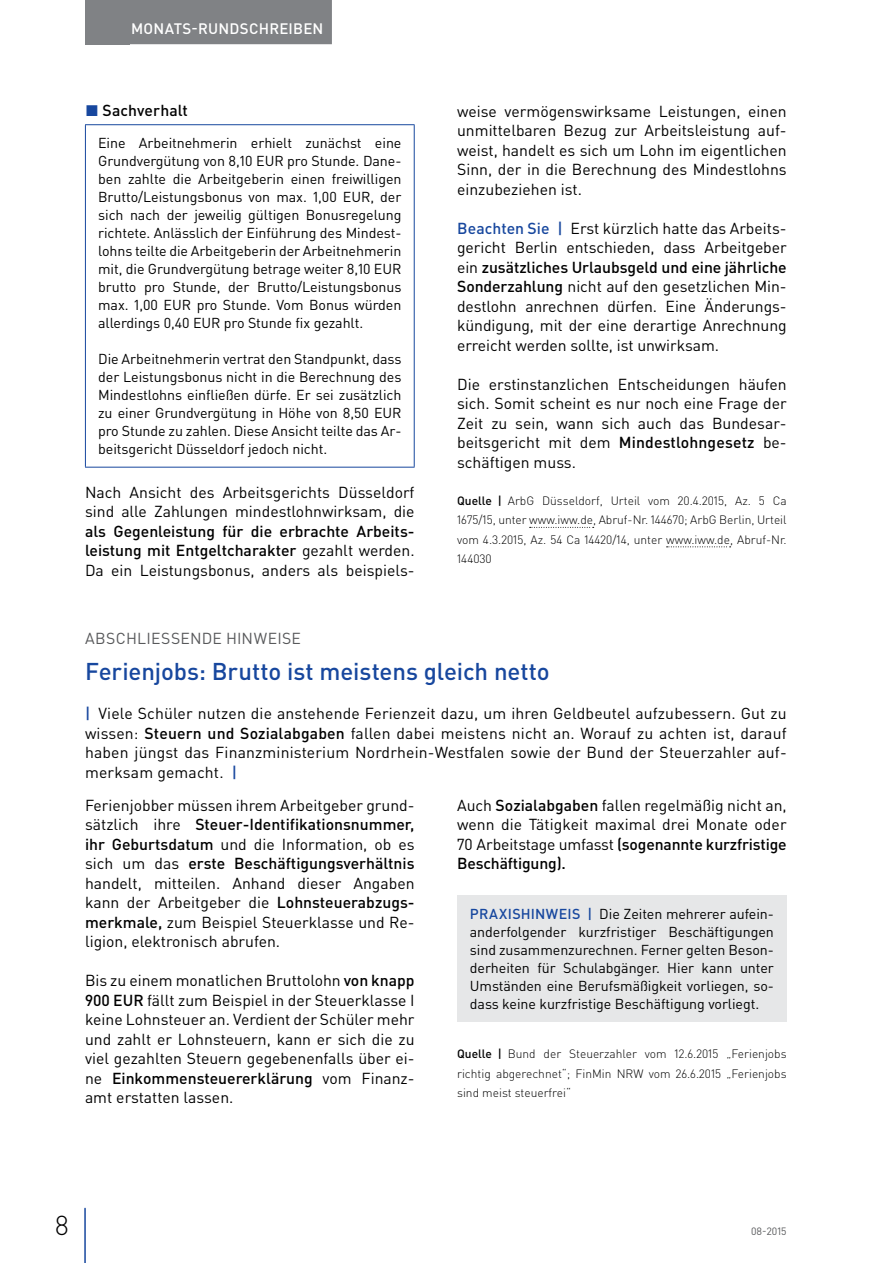
<style>
.page{position:relative;width:893px;height:1263px;background:#fff}
.page>*{position:absolute;margin:0;border:0;box-sizing:border-box;transform-origin:0 0}
.t1{font:300 27px "DIN Pro";color:#000}
.t2{font:500 24px "DIN Pro";letter-spacing:-.005em;color:#17479e}
.t3{font:15.75px/19.5px "DIN Pro";color:#000;text-align:justify}
.t4{font:500 15.75px/19.5px "DIN Pro";color:#000;text-align:justify}
.t5{font:15.75px "DIN Pro";letter-spacing:.015em;color:#58595b}
.t6{font:500 15px "DIN Pro";letter-spacing:.015em;color:#fff}
.t7{font:14.25px/18px "DIN Pro";letter-spacing:-.005em;color:#000;text-align:justify}
.t8{font:300 12px/19.5px "DIN Pro";color:#000;text-align:justify}
.t9{font:10.5px "DIN Pro";color:#58595b}
.s1{color:#17479e}
.s2{font-weight:400}
.s3{font-weight:500;color:#17479e}
.s4{font-weight:500}
</style>
<div class="page">
<div style="left:85px;top:0;width:45px;height:44px;background:#808285"></div>
<hr style="left:84px;top:1208px;width:2px;height:55px;background:#17479e">
<div style="left:122px;top:0;width:210px;height:44px;background:#808285"></div>
<div style="left:457px;top:896px;width:330px;height:126px;background:#e6e7e8"></div>
<hr style="left:85px;top:124px;width:330px;height:1px;background:#17479e">
<hr style="left:85px;top:125px;width:1px;height:342px;background:#17479e">
<hr style="left:414px;top:125px;width:1px;height:342px;background:#17479e">
<hr style="left:85px;top:467px;width:330px;height:1px;background:#17479e">
<svg style="left:530px;top:527px;width:64px;height:1px"></svg>
<svg style="left:667px;top:546px;width:64px;height:1px"></svg>
<p class="t6" style="left:131px;top:18px;width:194px">MONATS-RUNDSCHREIBEN</p>
<p class="t4" style="left:85px;top:100px;width:104px"><span class="s1">◼</span> Sachverhalt</p>
<p class="t7" style="left:98px;top:134px;width:305px">Eine Arbeitnehmerin erhielt zunächst eine Grundvergütung von 8,10 EUR pro Stunde. Dane&shy;ben zahlte die Arbeitgeberin einen freiwilligen Brutto/Leistungsbonus von max. 1,00 EUR, der sich nach der jeweilig gültigen Bonusregelung richtete. Anlässlich der Einführung des Mindest&shy;lohns teilte die Arbeitgeberin der Arbeitnehmerin mit, die Grundvergütung betrage weiter 8,10 EUR brutto pro Stunde, der Brutto/Leistungsbonus max. 1,00 EUR pro Stunde. Vom Bonus würden allerdings 0,40 EUR pro Stunde fix gezahlt.</p>
<p class="t7" style="left:98px;top:350px;width:305px">Die Arbeitnehmerin vertrat den Standpunkt, dass der Leistungsbonus nicht in die Berechnung des Mindestlohns einfließen dürfe. Er sei zusätzlich zu einer Grundvergütung in Höhe von 8,50 EUR pro Stunde zu zahlen. Diese Ansicht teilte das Ar&shy;beitsgericht Düsseldorf jedoch nicht.</p>
<p class="t3" style="left:85px;top:481px;width:331px">Nach Ansicht des Arbeitsgerichts Düsseldorf sind alle Zahlungen mindestlohnwirksam, die</p>
<p class="t4" style="left:85px;top:520px;width:331px">als Gegenleistung für die erbrachte Arbeits&shy;leistung mit Entgeltcharakter <span class="s2">gezahlt werden.<br>Da ein Leistungsbonus, anders als beispiels-</span></p>
<p class="t3" style="left:457px;top:101px;width:331px">weise vermögenswirksame Leistungen, einen unmittelbaren Bezug zur Arbeitsleistung auf&shy;weist, handelt es sich um Lohn im eigentlichen Sinn, der in die Berechnung des Mindestlohns einzubeziehen ist.</p>
<p class="t3" style="left:457px;top:218px;width:331px"><span class="s3">Beachten Sie |</span> Erst kürzlich hatte das Arbeits&shy;gericht Berlin entschieden, dass Arbeitgeber ein <span class="s4">zusätzliches Urlaubsgeld und eine jährliche Sonderzahlung</span> nicht auf den gesetzlichen Min&shy;destlohn anrechnen dürfen. Eine Änderungs&shy;kündigung, mit der eine derartige Anrechnung erreicht werden sollte, ist unwirksam.</p>
<p class="t3" style="left:457px;top:374px;width:331px">Die erstinstanzlichen Entscheidungen häufen sich. Somit scheint es nur noch eine Frage der Zeit zu sein, wann sich auch das Bundesar&shy;beitsgericht mit dem <span class="s4">Mindestlohngesetz</span> be&shy;schäftigen muss.</p>
<p class="t8" style="left:457px;top:490px;width:331px"><span class="s4">Quelle |</span> ArbG Düsseldorf, Urteil vom 20.4.2015, Az. 5 Ca 1675/15, unter www.iww.de, Abruf-Nr. 144670; ArbG Berlin, Urteil vom 4.3.2015, Az. 54 Ca 14420/14, unter www.iww.de, Abruf-Nr.<br>144030</p>
<p class="t5" style="left:85px;top:628px;width:217px">ABSCHLIESSENDE HINWEISE</p>
<h2 class="t2" style="left:85px;top:655px;width:466px">Ferienjobs: Brutto ist meistens gleich netto</h2>
<p class="t3" style="left:85px;top:703px;width:703px"><span class="s3">|</span> Viele Schüler nutzen die anstehende Ferienzeit dazu, um ihren Geldbeutel aufzubessern. Gut zu wissen: <span class="s4">Steuern und Sozialabgaben</span> fallen dabei meistens nicht an. Worauf zu achten ist, darauf haben jüngst das Finanzministerium Nordrhein-Westfalen sowie der Bund der Steuerzahler auf&shy;merksam gemacht. <span class="s3">|</span></p>
<p class="t3" style="left:85px;top:794px;width:331px">Ferienjobber müssen ihrem Arbeitgeber grund&shy;sätzlich ihre <span class="s4">Steuer-Identifikationsnummer, ihr Geburtsdatum</span> und die Information, ob es sich um das <span class="s4">erste Beschäftigungsverhältnis </span>handelt, mitteilen. Anhand dieser Angaben kann der Arbeitgeber die <span class="s4">Lohnsteuerabzugs&shy;merkmale,</span> zum Beispiel Steuerklasse und Re&shy;ligion, elektronisch abrufen.</p>
<p class="t3" style="left:85px;top:970px;width:331px">Bis zu einem monatlichen Bruttolohn <span class="s4">von knapp 900 EUR</span> fällt zum Beispiel in der Steuerklasse I keine Lohnsteuer an. Verdient der Schüler mehr und zahlt er Lohnsteuern, kann er sich die zu viel gezahlten Steuern gegebenenfalls über ei&shy;ne <span class="s4">Einkommensteuererklärung</span> vom Finanz&shy;amt erstatten lassen.</p>
<p class="t3" style="left:457px;top:794px;width:331px">Auch <span class="s4">Sozialabgaben</span> fallen regelmäßig nicht an, wenn die Tätigkeit maximal drei Monate oder 70 Arbeitstage umfasst <span class="s4">(sogenannte kurzfristige Beschäftigung).</span></p>
<p class="t7" style="left:470px;top:904px;width:306px"><span class="s3">PRAXISHINWEIS |</span> Die Zeiten mehrerer aufein&shy;anderfolgender kurzfristiger Beschäftigungen sind zusammenzurechnen. Ferner gelten Beson&shy;derheiten für Schulabgänger. Hier kann unter Umständen eine Berufsmäßigkeit vorliegen, so&shy;dass keine kurzfristige Beschäftigung vorliegt.</p>
<p class="t8" style="left:457px;top:1044px;width:331px"><span class="s4">Quelle |</span> Bund der Steuerzahler vom 12.6.2015 „Ferienjobs richtig abgerechnet“; FinMin NRW vom 26.6.2015 „Ferienjobs sind meist steuerfrei“</p>
<h1 class="t1" style="left:55px;top:1207px;width:16px">8</h1>
<p class="t9" style="left:751px;top:1224px;width:37px">08-2015</p>
</div>
